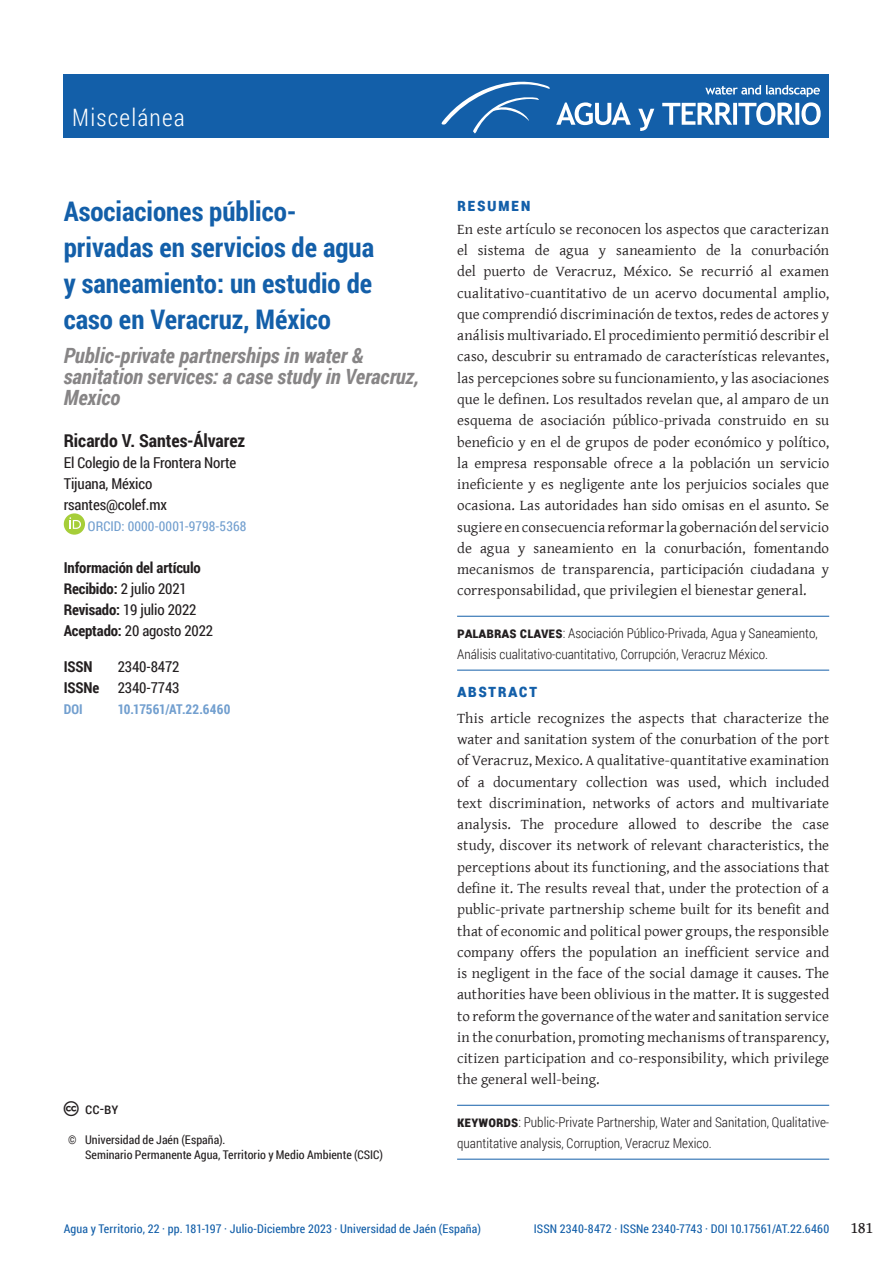
<style>
.page{position:relative;width:893px;height:1263px;background:#fff}
.page>*{position:absolute;margin:0;border:0;box-sizing:border-box;transform-origin:0 0}
.Article_-_Title_ES{font:700 27px/36px "Roboto Condensed";color:#135fa9}
.t1{font:300 24px "Roboto Condensed";letter-spacing:.05em;color:#fff}
.Article_-_Title_EN{font:italic 700 21px/21px "Roboto Condensed";color:#878586}
.Article_-_Author{font:700 18px "Roboto Condensed";color:#231f20}
.Article-_Copyright{font:700 18px "Roboto Condensed";letter-spacing:.075em;color:#135fa9}
.t2{font:16.5px "Gentium Book Basic";color:#231f20}
.Abstract_-_paragraf{font:15px/21.3px "Gentium Basic";letter-spacing:.005em;color:#231f20;text-align:justify}
.Article_-_Info{font:15px "Roboto Condensed";letter-spacing:-.01em;color:#231f20}
.Article_-_Info-2{font:700 15px "Roboto Condensed";letter-spacing:-.01em;color:#231f20}
.Article-_Copyright-2{font:15px "Roboto Condensed";color:#231f20}
.Keywords{font:300 13.5px/21.3px "Roboto Condensed";color:#231f20}
.Author_ORCID{font:13.5px "Roboto Condensed";letter-spacing:.01em;color:#729fcf}
.Author_ORCID-2{font:700 13.5px "Roboto Condensed";letter-spacing:.01em;color:#729fcf}
.t3{font:12px "Roboto Condensed";letter-spacing:.015em;color:#135fa9}
.Article-_Copyright-3{font:12px "Roboto Condensed";letter-spacing:.005em;color:#231f20}
.s1{font-weight:700}
.s2{font-weight:700;font-size:15px}
</style>
<div class="page">
<div style="left:64px;top:74px;width:765px;height:64px;background:#135fa9"></div>
<svg style="left:441px;top:81px;width:109px;height:52px"></svg>
<svg style="left:556px;top:85px;width:265px;height:46px"></svg>
<div style="left:64px;top:513px;width:21px;height:22px;background:#a6ce39;border-radius:50%"></div>
<svg style="left:69px;top:517px;width:12px;height:12px"></svg>
<hr style="left:457px;top:616px;width:372px;height:1px;background:#135fa9">
<hr style="left:457px;top:670px;width:372px;height:1px;background:#135fa9">
<hr style="left:457px;top:1105px;width:372px;height:1px;background:#135fa9">
<hr style="left:457px;top:1159px;width:372px;height:1px;background:#135fa9">
<h2 class="t1" style="left:72px;top:101px;width:114px">Miscelánea</h2>
<p class="Article_-_Title_ES" style="left:64px;top:192px;width:312px">Asociaciones público&shy;privadas en servicios de agua y saneamiento: un estudio de caso en Veracruz, México</p>
<p class="Article_-_Title_EN" style="left:64px;top:344px;width:357px">Public-private partnerships in water &amp; sanitation services: a case study in Veracruz,<br>Mexico</p>
<p class="Article_-_Author" style="left:64px;top:427px;width:183px">Ricardo V. Santes-Álvarez</p>
<p class="Article_-_Info" style="left:64px;top:452px;width:174px">El Colegio de la Frontera Norte</p>
<p class="Article_-_Info" style="left:64px;top:473px;width:90px">Tijuana, México</p>
<p class="Article_-_Info" style="left:64px;top:494px;width:105px">rsantes@colef.mx</p>
<p class="Author_ORCID" style="left:88px;top:516px;width:160px">ORCID: 0000-0001-9798-5368</p>
<p class="Article_-_Info-2" style="left:64px;top:557px;width:139px">Información del artículo</p>
<p class="Article_-_Info" style="left:64px;top:578px;width:125px"><span class="s1">Recibido:</span> 2 julio 2021</p>
<p class="Article_-_Info" style="left:64px;top:599px;width:134px"><span class="s1">Revisado:</span> 19 julio 2022</p>
<p class="Article_-_Info" style="left:64px;top:620px;width:151px"><span class="s1">Aceptado:</span> 20 agosto 2022</p>
<p class="Article_-_Info-2" style="left:64px;top:656px;width:30px">ISSN</p>
<p class="Article_-_Info" style="left:118px;top:656px;width:63px">2340-8472</p>
<p class="Article_-_Info" style="left:64px;top:677px;width:117px"><span class="s1">ISSNe</span> 2340-7743</p>
<p class="Author_ORCID-2" style="left:64px;top:699px;width:21px">DOI</p>
<p class="Author_ORCID-2" style="left:118px;top:699px;width:114px">10.17561/AT.22.6460</p>
<p class="Article-_Copyright-2" style="left:85px;top:1099px;width:35px">CC-BY</p>
<p class="Article-_Copyright-3" style="left:68px;top:1132px;width:159px">© Universidad de Jaén (España).</p>
<p class="Article-_Copyright-3" style="left:85px;top:1147px;width:299px">Seminario Permanente Agua, Territorio y Medio Ambiente (CSIC)</p>
<p class="Article-_Copyright" style="left:457px;top:192px;width:75px">Resumen</p>
<p class="Abstract_-_paragraf" style="left:457px;top:218px;width:374px">En este artículo se reconocen los aspectos que caracterizan el sistema de agua y saneamiento de la conurbación del puerto de Veracruz, México. Se recurrió al examen cualitativo-cuantitativo de un acervo documental amplio, que comprendió discriminación de textos, redes de actores y análisis multivariado. El procedimiento permitió describir el caso, descubrir su entramado de características relevantes, las percepciones sobre su funcionamiento, y las asociaciones que le definen. Los resultados revelan que, al amparo de un esquema de asociación público-privada construido en su beneficio y en el de grupos de poder económico y político, la empresa responsable ofrece a la población un servicio ineficiente y es negligente ante los perjuicios sociales que ocasiona. Las autoridades han sido omisas en el asunto. Se sugiere en consecuencia reformar la gobernación del servicio de agua y saneamiento en la conurbación, fomentando mecanismos de transparencia, participación ciudadana y corresponsabilidad, que privilegien el bienestar general.</p>
<p class="Keywords" style="left:457px;top:622px;width:362px"><span class="s2">Palabras claves</span>: Asociación Público-Privada, Agua y Saneamiento,<br>Análisis cualitativo-cuantitativo, Corrupción, Veracruz México.</p>
<p class="Article-_Copyright" style="left:457px;top:678px;width:82px">Abstract</p>
<p class="Abstract_-_paragraf" style="left:457px;top:707px;width:374px">This article recognizes the aspects that characterize the water and sanitation system of the conurbation of the port of Veracruz, Mexico. A qualitative-quantitative examination of a documentary collection was used, which included text discrimination, networks of actors and multivariate analysis. The procedure allowed to describe the case study, discover its network of relevant characteristics, the perceptions about its functioning, and the associations that define it. The results reveal that, under the protection of a public-private partnership scheme built for its benefit and that of economic and political power groups, the responsible company offers the population an inefficient service and is negligent in the face of the social damage it causes. The authorities have been oblivious in the matter. It is suggested to reform the governance of the water and sanitation service in the conurbation, promoting mechanisms of transparency, citizen participation and co-responsibility, which privilege the general well-being.</p>
<p class="Keywords" style="left:457px;top:1111px;width:374px"><span class="s2">Keywords</span>: Public-Private Partnership, Water and Sanitation, Qualitative&shy;quantitative analysis, Corruption, Veracruz Mexico.</p>
<p class="t3" style="left:64px;top:1220px;width:419px">Agua y Territorio, 22 · pp. 181-197 · Julio-Diciembre 2023 · Universidad de Jaén (España)</p>
<p class="t3" style="left:534px;top:1220px;width:297px">ISSN 2340-8472 · ISSNe 2340-7743 · DOI 10.17561/AT.22.6460</p>
<p class="t2" style="left:850px;top:1215px;width:24px">181</p>
</div>
